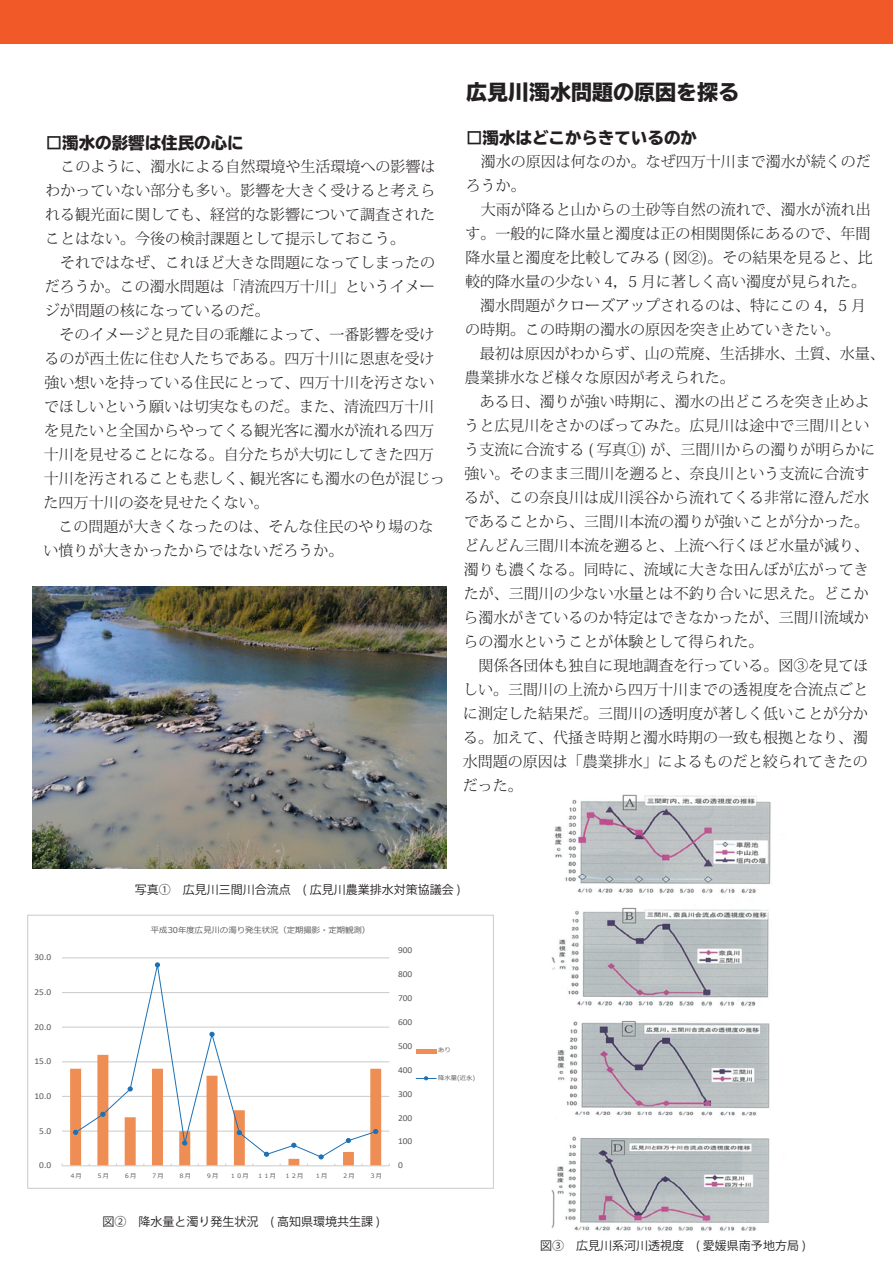
<style>
.page{position:relative;width:893px;height:1263px;background:#fff}
.page>*{position:absolute;margin:0;border:0;box-sizing:border-box;transform-origin:0 0}
.t1{font:800 21px "TBUD Go Std";color:#231f20}
.t2{font:800 16.5px "TBUD Go Std";color:#231f20}
.t3{font:300 15px/24px "Koz Min Pr 6 N";color:#231f20}
.t4{font:12px "Koz Go Pr 6 N";color:#231f20}
.t5{font:9px "Calibri";color:#595b5d;scale:1.04 1}
.t6{font:8.1px "Meiryo";color:#595b5d;scale:1.04 1}
.t7{font:6px "Meiryo";color:#595b5d;scale:1.04 1}
</style>
<div class="page">
<div style="left:0;top:0;width:893px;height:43px;background:#f15929"></div>
<img style="left:33px;top:586px;width:413px;height:282px">
<img style="left:551px;top:794px;width:220px;height:437px">
<hr style="left:62px;top:957px;width:327px;height:1px;background:#cfd0d1">
<hr style="left:62px;top:992px;width:327px;height:1px;background:#cfd0d1">
<hr style="left:62px;top:1026px;width:327px;height:2px;background:#cfd0d1">
<hr style="left:62px;top:1061px;width:327px;height:1px;background:#cfd0d1">
<hr style="left:62px;top:1096px;width:327px;height:1px;background:#cfd0d1">
<hr style="left:62px;top:1130px;width:327px;height:2px;background:#cfd0d1">
<hr style="left:62px;top:1165px;width:327px;height:1px;background:#cfd0d1">
<svg style="left:75px;top:964px;width:302px;height:91px"></svg>
<svg style="left:155px;top:962px;width:5px;height:5px"></svg>
<svg style="left:209px;top:1032px;width:6px;height:5px"></svg>
<svg style="left:70px;top:1055px;width:311px;height:111px"></svg>
<hr style="left:416px;top:1049px;width:20px;height:4px;background:#ef8e54">
<svg style="left:416px;top:1076px;width:20px;height:4px"></svg>
<div style="left:27px;top:915px;width:467px;height:274px;border:1px solid #cfd0d1"></div>
<p class="t2" style="left:46px;top:134px;width:199px">□濁水の影響は住民の心に</p>
<p class="t3" style="left:43px;top:155px;width:403px">　このように、濁水による自然環境や生活環境への影響はわかっていない部分も多い。影響を大きく受けると考えられる観光面に関しても、経営的な影響について調査されたことはない。今後の検討課題として提示しておこう。<br>　それではなぜ、これほど大きな問題になってしまったのだろうか。この濁水問題は「清流四万十川」というイメージが問題の核になっているのだ。<br>　そのイメージと見た目の乖離によって、一番影響を受けるのが西土佐に住む人たちである。四万十川に恩恵を受け強い想いを持っている住民にとって、四万十川を汚さないでほしいという願いは切実なものだ。また、清流四万十川を見たいと全国からやってくる観光客に濁水が流れる四万十川を見せることになる。自分たちが大切にしてきた四万十川を汚されることも悲しく、観光客にも濁水の色が混じった四万十川の姿を見せたくない。<br>　この問題が大きくなったのは、そんな住民のやり場のない憤りが大きかったからではないだろうか。</p>
<h1 class="t1" style="left:466px;top:80px;width:274px">広見川濁水問題の原因を探る</h1>
<p class="t2" style="left:466px;top:128px;width:232px">□濁水はどこからきているのか</p>
<p class="t3" style="left:463px;top:149px;width:424px">　濁水の原因は何なのか。なぜ四万十川まで濁水が続くのだろうか。<br>　大雨が降ると山からの土砂等自然の流れで、濁水が流れ出す。一般的に降水量と濁度は正の相関関係にあるので、年間降水量と濁度を比較してみる ( 図②)。その結果を見ると、比較的降水量の少ない 4，5 月に著しく高い濁度が見られた。<br>　濁水問題がクローズアップされるのは、特にこの 4，5 月<br>の時期。この時期の濁水の原因を突き止めていきたい。<br>　最初は原因がわからず、山の荒廃、生活排水、土質、水量、農業排水など様々な原因が考えられた。<br>　ある日、濁りが強い時期に、濁水の出どころを突き止めようと広見川をさかのぼってみた。広見川は途中で三間川という支流に合流する ( 写真①) が、三間川からの濁りが明らかに強い。そのまま三間川を遡ると、奈良川という支流に合流するが、この奈良川は成川渓谷から流れてくる非常に澄んだ水であることから、三間川本流の濁りが強いことが分かった。どんどん三間川本流を遡ると、上流へ行くほど水量が減り、濁りも濃くなる。同時に、流域に大きな田んぼが広がってきたが、三間川の少ない水量とは不釣り合いに思えた。どこから濁水がきているのか特定はできなかったが、三間川流域からの濁水ということが体験として得られた。<br>　関係各団体も独自に現地調査を行っている。図③を見てほしい。三間川の上流から四万十川までの透視度を合流点ごとに測定した結果だ。三間川の透明度が著しく低いことが分かる。加えて、代掻き時期と濁水時期の一致も根拠となり、濁水問題の原因は「農業排水」によるものだと絞られてきたのだった。</p>
<p class="t4" style="left:135px;top:883px;width:327px">写真①　広見川三間川合流点　( 広見川農業排水対策協議会 )</p>
<p class="t5" style="left:35px;top:951px;width:17px">30.0</p>
<p class="t5" style="left:35px;top:986px;width:17px">25.0</p>
<p class="t5" style="left:35px;top:1020px;width:17px">20.0</p>
<p class="t5" style="left:35px;top:1055px;width:17px">15.0</p>
<p class="t5" style="left:35px;top:1090px;width:17px">10.0</p>
<p class="t5" style="left:39px;top:1124px;width:13px">5.0</p>
<p class="t5" style="left:39px;top:1159px;width:13px">0.0</p>
<p class="t6" style="left:151px;top:924px;width:212px">平成30年度広見川の濁り発生状況（定期撮影・定期観測）</p>
<p class="t7" style="left:69px;top:1171px;width:14px">４月</p>
<p class="t7" style="left:97px;top:1171px;width:14px">５月</p>
<p class="t7" style="left:124px;top:1171px;width:14px">６月</p>
<p class="t7" style="left:151px;top:1171px;width:14px">７月</p>
<p class="t7" style="left:178px;top:1171px;width:14px">８月</p>
<p class="t7" style="left:206px;top:1171px;width:14px">９月</p>
<p class="t7" style="left:230px;top:1171px;width:20px">１０月</p>
<p class="t7" style="left:257px;top:1171px;width:20px">１１月</p>
<p class="t7" style="left:284px;top:1171px;width:20px">１２月</p>
<p class="t7" style="left:315px;top:1171px;width:14px">１月</p>
<p class="t7" style="left:342px;top:1171px;width:14px">２月</p>
<p class="t7" style="left:369px;top:1171px;width:14px">３月</p>
<p class="t4" style="left:102px;top:1215px;width:279px">図②　降水量と濁り発生状況　( 高知県環境共生課 )</p>
<p class="t5" style="left:398px;top:944px;width:15px">900</p>
<p class="t5" style="left:398px;top:968px;width:15px">800</p>
<p class="t5" style="left:398px;top:992px;width:15px">700</p>
<p class="t5" style="left:398px;top:1016px;width:15px">600</p>
<p class="t5" style="left:398px;top:1040px;width:15px">500</p>
<p class="t5" style="left:398px;top:1063px;width:15px">400</p>
<p class="t5" style="left:398px;top:1087px;width:15px">300</p>
<p class="t5" style="left:398px;top:1111px;width:15px">200</p>
<p class="t5" style="left:398px;top:1135px;width:15px">100</p>
<p class="t5" style="left:398px;top:1159px;width:6px">0</p>
<p class="t7" style="left:438px;top:1046px;width:14px">あり</p>
<p class="t7" style="left:438px;top:1073px;width:37px">降水量(近永)</p>
<p class="t4" style="left:540px;top:1239px;width:267px">図③ 広見川系河川透視度 ( 愛媛県南予地方局 )</p>
</div>
